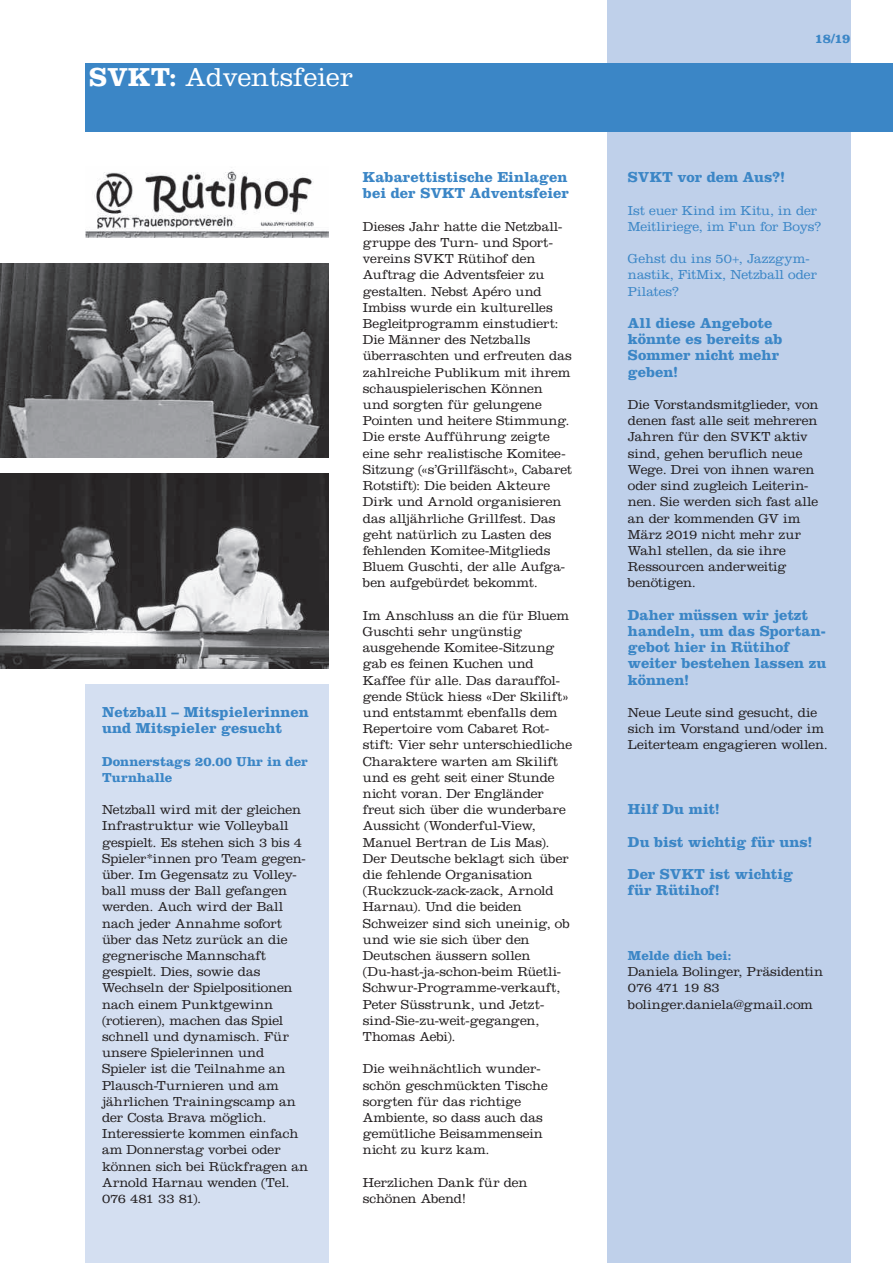
<style>
.page{position:relative;width:893px;height:1263px;background:#fff}
.page>*{position:absolute;margin:0;border:0;box-sizing:border-box;transform-origin:0 0}
.t1{font:300 27px "Clarendon LT Std";color:#fff}
.t2{font:700 15px/16.2px "Clarendon LT Std";color:#3b86c6}
.t3{font:300 13.5px/16.2px "Clarendon LT Std";letter-spacing:-.005em;color:#231f20}
.t4{font:300 13.5px/16.2px "Clarendon LT Std";color:#3b86c6}
.t5{font:700 13.5px/16.2px "Clarendon LT Std";color:#3b86c6}
.s1{font-weight:700}
</style>
<div class="page">
<div style="left:607px;top:0;width:243px;height:1263px;background:#bfd0ea"></div>
<div style="left:85px;top:64px;width:808px;height:68px;background:#3b86c6"></div>
<div style="left:85px;top:684px;width:244px;height:579px;background:#d4dff1"></div>
<img style="left:1px;top:263px;width:328px;height:195px">
<img style="left:85px;top:171px;width:244px;height:67px">
<img style="left:1px;top:474px;width:328px;height:194px">
<hr style="left:0;top:0;width:1px;height:1263px;background:#a8a9ad">
<h1 class="t1" style="left:89px;top:61px;width:266px"><span class="s1">SVKT:</span> Adventsfeier</h1>
<p class="t2" style="left:102px;top:704px;width:208px">Netzball – Mitspielerinnen und Mitspieler gesucht</p>
<p class="t5" style="left:102px;top:753px;width:207px">Donnerstags 20.00 Uhr in der<br>Turnhalle</p>
<p class="t3" style="left:102px;top:801px;width:208px">Netzball wird mit der gleichen<br>Infrastruktur wie Volleyball gespielt. Es stehen sich 3 bis 4<br>Spieler*innen pro Team gegen&shy;über. Im Gegensatz zu Volley&shy;ball muss der Ball gefangen werden. Auch wird der Ball nach jeder Annahme sofort über das Netz zurück an die gegnerische Mannschaft gespielt. Dies, sowie das<br>Wechseln der Spielpositionen nach einem Punktgewinn (rotieren), machen das Spiel schnell und dynamisch. Für unsere Spielerinnen und<br>Spieler ist die Teilnahme an<br>Plausch-Turnieren und am jährlichen Trainingscamp an der Costa Brava möglich.<br>Interessierte kommen einfach am Donnerstag vorbei oder können sich bei Rückfragen an<br>Arnold Harnau wenden (Tel.<br>076 481 33 81).</p>
<p class="t2" style="left:363px;top:169px;width:208px">Kabarettistische Einlagen bei der SVKT Adventsfeier</p>
<p class="t3" style="left:363px;top:218px;width:211px">Dieses Jahr hatte die Netzball&shy;gruppe des Turn- und Sport&shy;vereins SVKT Rütihof den<br>Auftrag die Adventsfeier zu gestalten. Nebst Apéro und<br>Imbiss wurde ein kulturelles<br>Begleitprogramm einstudiert:<br>Die Männer des Netzballs überraschten und erfreuten das zahlreiche Publikum mit ihrem schauspielerischen Können und sorgten für gelungene<br>Pointen und heitere Stimmung.<br>Die erste Aufführung zeigte eine sehr realistische Komitee-<br>Sitzung («s’Grillfäscht», Cabaret<br>Rotstift): Die beiden Akteure<br>Dirk und Arnold organisieren das alljährliche Grillfest. Das geht natürlich zu Lasten des fehlenden Komitee-Mitglieds<br>Bluem Guschti, der alle Aufga&shy;ben aufgebürdet bekommt.</p>
<p class="t3" style="left:363px;top:607px;width:211px">Im Anschluss an die für Bluem<br>Guschti sehr ungünstig ausgehende Komitee-Sitzung gab es feinen Kuchen und<br>Kaffee für alle. Das darauffol&shy;gende Stück hiess «Der Skilift» und entstammt ebenfalls dem<br>Repertoire vom Cabaret Rot&shy;stift: Vier sehr unterschiedliche<br>Charaktere warten am Skilift und es geht seit einer Stunde nicht voran. Der Engländer freut sich über die wunderbare<br>Aussicht (Wonderful-View,<br>Manuel Bertran de Lis Mas).<br>Der Deutsche beklagt sich über die fehlende Organisation (Ruckzuck-zack-zack, Arnold<br>Harnau). Und die beiden<br>Schweizer sind sich uneinig, ob und wie sie sich über den<br>Deutschen äussern sollen (Du-hast-ja-schon-beim Rüetli-<br>Schwur-Programme-verkauft,<br>Peter Süsstrunk, und Jetzt&shy;sind-Sie-zu-weit-gegangen,<br>Thomas Aebi).</p>
<p class="t3" style="left:363px;top:1061px;width:186px">Die weihnächtlich wunder&shy;schön geschmückten Tische sorgten für das richtige<br>Ambiente, so dass auch das gemütliche Beisammensein nicht zu kurz kam.</p>
<p class="t3" style="left:363px;top:1174px;width:166px">Herzlichen Dank für den schönen Abend!</p>
<p class="t5" style="left:815px;top:30px;width:37px">18/19</p>
<p class="t2" style="left:628px;top:169px;width:159px">SVKT vor dem Aus?!</p>
<p class="t4" style="left:628px;top:202px;width:195px">Ist euer Kind im Kitu, in der<br>Meitliriege, im Fun for Boys?</p>
<p class="t4" style="left:628px;top:251px;width:191px">Gehst du ins 50+, Jazzgym&shy;nastik, FitMix, Netzball oder<br>Pilates?</p>
<p class="t2" style="left:628px;top:315px;width:156px">All diese Angebote könnte es bereits ab<br>Sommer nicht mehr geben!</p>
<p class="t3" style="left:628px;top:396px;width:192px">Die Vorstandsmitglieder, von denen fast alle seit mehreren<br>Jahren für den SVKT aktiv sind, gehen beruflich neue<br>Wege. Drei von ihnen waren oder sind zugleich Leiterin&shy;nen. Sie werden sich fast alle an der kommenden GV im<br>März 2019 nicht mehr zur<br>Wahl stellen, da sie ihre<br>Ressourcen anderweitig benötigen.</p>
<p class="t2" style="left:628px;top:606px;width:200px">Daher müssen wir jetzt handeln, um das Sportan&shy;gebot hier in Rütihof weiter bestehen lassen zu können!</p>
<p class="t3" style="left:628px;top:704px;width:201px">Neue Leute sind gesucht, die sich im Vorstand und/oder im<br>Leiterteam engagieren wollen.</p>
<p class="t2" style="left:628px;top:793px;width:186px;line-height:32.4px">Hilf Du mit!<br>Du bist wichtig für uns!<br>Der SVKT ist wichtig</p>
<p class="t2" style="left:628px;top:882px;width:93px">für Rütihof!</p>
<p class="t5" style="left:628px;top:947px;width:105px">Melde dich bei:</p>
<p class="t3" style="left:628px;top:963px;width:197px">Daniela Bolinger, Präsidentin<br>076 471 19 83 bolinger.daniela@gmail.com</p>
</div>
